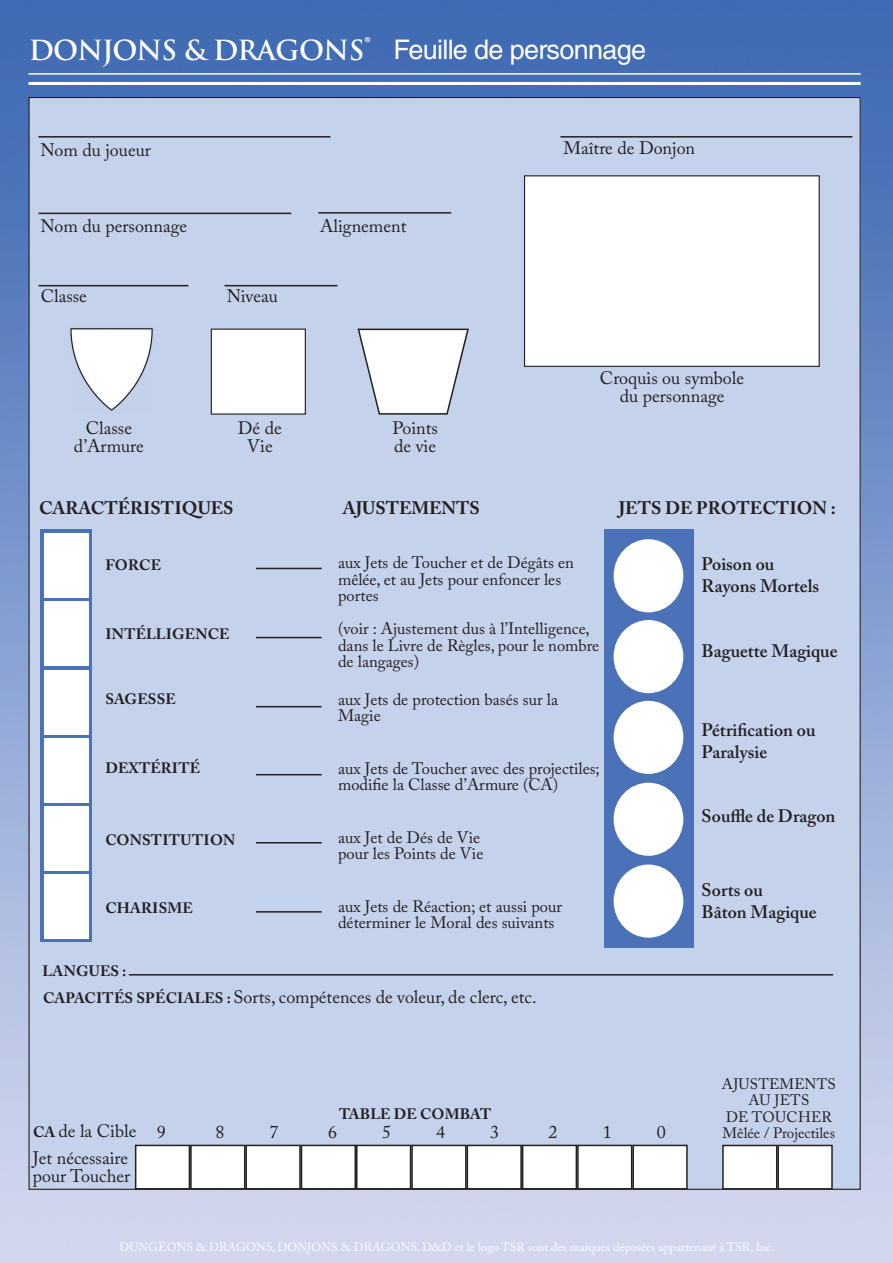
<style>
.page{position:relative;width:893px;height:1263px;background:#fff}
.page>*{position:absolute;margin:0;border:0;box-sizing:border-box;transform-origin:0 0}
.t1{font:27px "Helvetica";letter-spacing:-.025em;color:#fff}
.t2{font:700 27px "Trajan Pro";letter-spacing:-.025em;color:#fff}
.t3{font:18px/27px "Adobe Caslon Pro";color:#231f20}
.t4{font:600 18px "Adobe Caslon Pro";color:#231f20}
.t5{font:700 18px "Adobe Caslon Pro";color:#231f20}
.t6{font:16.5px/16.5px "Adobe Caslon Pro";color:#231f20}
.t7{font:700 15px "Adobe Caslon Pro";letter-spacing:.015em;color:#231f20}
.t8{font:15px "Adobe Caslon Pro";color:#231f20}
.t9{font:12px "Adobe Caslon Pro";color:#fff}
.s1{font-size:30px}
.s2{font-weight:700;font-size:15px}
</style>
<div class="page">
<img style="left:0;top:0;width:893px;height:1263px">
<div style="left:29px;top:98px;width:831px;height:1091px;background:#c5d2ec"></div>
<svg style="left:40px;top:530px;width:52px;height:412px;background:#6183c1"></svg>
<div style="left:604px;top:529px;width:90px;height:418px;background:#4b72b8"></div>
<svg style="left:357px;top:328px;width:112px;height:87px"></svg>
<div style="left:44px;top:533px;width:44px;height:65px;background:#fff"></div>
<div style="left:44px;top:601px;width:44px;height:65px;background:#fff"></div>
<div style="left:44px;top:670px;width:44px;height:64px;background:#fff"></div>
<div style="left:44px;top:738px;width:44px;height:64px;background:#fff"></div>
<div style="left:44px;top:806px;width:44px;height:64px;background:#fff"></div>
<div style="left:44px;top:874px;width:44px;height:64px;background:#fff"></div>
<div style="left:614px;top:539px;width:69px;height:73px;background:#fff;border-radius:50%"></div>
<div style="left:614px;top:620px;width:69px;height:73px;background:#fff;border-radius:50%"></div>
<div style="left:614px;top:701px;width:69px;height:73px;background:#fff;border-radius:50%"></div>
<div style="left:614px;top:783px;width:69px;height:73px;background:#fff;border-radius:50%"></div>
<div style="left:614px;top:864px;width:69px;height:74px;background:#fff;border-radius:50%"></div>
<div style="left:136px;top:1145px;width:53px;height:44px;background:#fff"></div>
<div style="left:135px;top:1145px;width:55px;height:44px;border:2px solid #231f20"></div>
<div style="left:191px;top:1145px;width:54px;height:44px;background:#fff"></div>
<div style="left:190px;top:1145px;width:55px;height:44px;border:2px solid #231f20"></div>
<div style="left:246px;top:1145px;width:54px;height:44px;background:#fff"></div>
<div style="left:245px;top:1145px;width:56px;height:44px;border:2px solid #231f20"></div>
<div style="left:301px;top:1145px;width:54px;height:44px;background:#fff"></div>
<div style="left:301px;top:1145px;width:55px;height:44px;border:2px solid #231f20"></div>
<div style="left:357px;top:1145px;width:54px;height:44px;background:#fff"></div>
<div style="left:356px;top:1145px;width:55px;height:44px;border:2px solid #231f20"></div>
<div style="left:412px;top:1145px;width:54px;height:44px;background:#fff"></div>
<div style="left:411px;top:1145px;width:56px;height:44px;border:2px solid #231f20"></div>
<div style="left:467px;top:1145px;width:54px;height:44px;background:#fff"></div>
<div style="left:467px;top:1145px;width:55px;height:44px;border:2px solid #231f20"></div>
<div style="left:523px;top:1145px;width:53px;height:44px;background:#fff"></div>
<div style="left:522px;top:1145px;width:55px;height:44px;border:2px solid #231f20"></div>
<div style="left:578px;top:1145px;width:54px;height:44px;background:#fff"></div>
<div style="left:577px;top:1145px;width:55px;height:44px;border:2px solid #231f20"></div>
<div style="left:633px;top:1145px;width:54px;height:44px;background:#fff"></div>
<div style="left:632px;top:1145px;width:56px;height:44px;border:2px solid #231f20"></div>
<div style="left:723px;top:1145px;width:54px;height:44px;background:#fff"></div>
<div style="left:722px;top:1145px;width:55px;height:44px;border:2px solid #231f20"></div>
<div style="left:778px;top:1145px;width:54px;height:44px;background:#fff"></div>
<div style="left:777px;top:1145px;width:56px;height:44px;border:2px solid #231f20"></div>
<hr style="left:256px;top:568px;width:66px;height:1px;background:#231f20">
<hr style="left:256px;top:637px;width:66px;height:1px;background:#231f20">
<hr style="left:256px;top:706px;width:66px;height:1px;background:#231f20">
<hr style="left:256px;top:774px;width:66px;height:1px;background:#231f20">
<hr style="left:256px;top:842px;width:66px;height:1px;background:#231f20">
<hr style="left:256px;top:911px;width:66px;height:1px;background:#231f20">
<hr style="left:38px;top:136px;width:292px;height:2px;background:#231f20">
<hr style="left:38px;top:213px;width:253px;height:1px;background:#231f20">
<hr style="left:318px;top:212px;width:133px;height:2px;background:#231f20">
<div style="left:524px;top:176px;width:295px;height:190px;background:#fff"></div>
<div style="left:524px;top:175px;width:296px;height:192px;border:1px solid #231f20"></div>
<hr style="left:560px;top:136px;width:292px;height:2px;background:#231f20">
<div style="left:211px;top:329px;width:94px;height:85px;background:#fff"></div>
<div style="left:211px;top:329px;width:95px;height:86px;border:1px solid #231f20"></div>
<hr style="left:38px;top:285px;width:150px;height:1px;background:#231f20">
<hr style="left:225px;top:285px;width:113px;height:1px;background:#231f20">
<hr style="left:28px;top:73px;width:833px;height:2px;background:#fff">
<hr style="left:28px;top:82px;width:833px;height:3px;background:#fff">
<hr style="left:129px;top:974px;width:704px;height:1px;background:#231f20">
<img style="left:70px;top:328px;width:83px;height:83px">
<p class="t2" style="left:29px;top:33px;width:343px">DONJONS &amp; DRAGONS<span class="s1">®</span></p>
<p class="t1" style="left:393px;top:34px;width:254px">Feuille de personnage</p>
<p class="t3" style="left:40px;top:136px;width:112px">Nom du joueur</p>
<p class="t3" style="left:40px;top:213px;width:148px">Nom du personnage</p>
<p class="t3" style="left:320px;top:213px;width:88px">Alignement</p>
<p class="t3" style="left:41px;top:283px;width:48px">Classe</p>
<p class="t3" style="left:227px;top:283px;width:53px">Niveau</p>
<p class="t3" style="left:86px;top:414px;width:48px">Classe</p>
<p class="t3" style="left:74px;top:432px;width:71px">d’Armure</p>
<p class="t3" style="left:238px;top:414px;width:45px">Dé de</p>
<p class="t3" style="left:247px;top:432px;width:27px">Vie</p>
<p class="t3" style="left:392px;top:414px;width:47px">Points</p>
<p class="t3" style="left:394px;top:432px;width:43px">de vie</p>
<p class="t3" style="left:563px;top:134px;width:133px">Maître de Donjon</p>
<p class="t3" style="left:600px;top:365px;width:146px">Croquis ou symbole</p>
<p class="t3" style="left:620px;top:383px;width:106px">du personnage</p>
<p class="t5" style="left:39px;top:497px;width:196px">CARACTÉRISTIQUES</p>
<p class="t5" style="left:343px;top:497px;width:139px">AJUSTEMENTS</p>
<p class="t5" style="left:619px;top:497px;width:218px">JETS DE PROTECTION :</p>
<p class="t7" style="left:105px;top:556px;width:57px">FORCE</p>
<p class="t7" style="left:105px;top:625px;width:126px">INTÉLLIGENCE</p>
<p class="t7" style="left:105px;top:690px;width:72px">SAGESSE</p>
<p class="t7" style="left:105px;top:759px;width:97px">DEXTÉRITÉ</p>
<p class="t7" style="left:105px;top:831px;width:132px">CONSTITUTION</p>
<p class="t7" style="left:105px;top:899px;width:89px">CHARISME</p>
<p class="t6" style="left:338px;top:554px;width:237px">aux Jets de Toucher et de Dégâts en mêlée, et au Jets pour enfoncer les portes</p>
<p class="t6" style="left:338px;top:620px;width:263px">(voir : Ajustement dus à l’Intelligence, dans le Livre de Règles, pour le nombre de langages)</p>
<p class="t6" style="left:338px;top:691px;width:222px">aux Jets de protection basés sur la<br>Magie</p>
<p class="t6" style="left:338px;top:760px;width:263px">aux Jets de Toucher avec des projectiles; modifie la Classe d’Armure (CA)</p>
<p class="t6" style="left:338px;top:829px;width:144px">aux Jet de Dés de Vie</p>
<p class="t6" style="left:338px;top:845px;width:147px">pour les Points de Vie</p>
<p class="t6" style="left:338px;top:898px;width:226px">aux Jets de Réaction; et aussi pour déterminer le Moral des suivants</p>
<p class="t7" style="left:43px;top:962px;width:85px">LANGUES :</p>
<p class="t3" style="left:43px;top:983px;width:495px"><span class="s2">CAPACITÉS SPÉCIALES :</span> Sorts, compétences de voleur, de clerc, etc.</p>
<p class="t7" style="left:339px;top:1105px;width:153px">TABLE DE COMBAT</p>
<p class="t4" style="left:702px;top:553px;width:74px">Poison ou</p>
<p class="t4" style="left:702px;top:575px;width:119px">Rayons Mortels</p>
<p class="t4" style="left:702px;top:640px;width:137px">Baguette Magique</p>
<p class="t4" style="left:702px;top:719px;width:115px">Pétrification ou</p>
<p class="t4" style="left:702px;top:741px;width:67px">Paralysie</p>
<p class="t4" style="left:702px;top:805px;width:135px">Souffle de Dragon</p>
<p class="t4" style="left:702px;top:879px;width:63px">Sorts ou</p>
<p class="t4" style="left:702px;top:901px;width:117px">Bâton Magique</p>
<p class="t8" style="left:722px;top:1074px;width:115px">AJUSTEMENTS</p>
<p class="t8" style="left:748px;top:1091px;width:62px">AU JETS</p>
<p class="t8" style="left:726px;top:1107px;width:107px">DE TOUCHER</p>
<p class="t3" style="left:33px;top:1117px;width:105px"><span class="s2">CA</span> de la Cible<br>Jet nécessaire</p>
<p class="t3" style="left:33px;top:1162px;width:99px">pour Toucher</p>
<p class="t3" style="left:157px;top:1118px;width:10px">9</p>
<p class="t3" style="left:215px;top:1118px;width:10px">8</p>
<p class="t3" style="left:269px;top:1118px;width:10px">7</p>
<p class="t3" style="left:328px;top:1118px;width:10px">6</p>
<p class="t3" style="left:382px;top:1118px;width:10px">5</p>
<p class="t3" style="left:436px;top:1118px;width:10px">4</p>
<p class="t3" style="left:490px;top:1118px;width:10px">3</p>
<p class="t3" style="left:549px;top:1118px;width:10px">2</p>
<p class="t3" style="left:603px;top:1118px;width:10px">1</p>
<p class="t3" style="left:657px;top:1118px;width:10px">0</p>
<p class="t8" style="left:723px;top:1124px;width:114px">Mêlée / Projectiles</p>
<p class="t9" style="left:119px;top:1240px;width:656px">DUNGEONS &amp; DRAGONS, DONJONS &amp; DRAGONS, D&amp;D et le logo TSR sont des marques déposées appartenant à TSR, Inc.</p>
</div>
